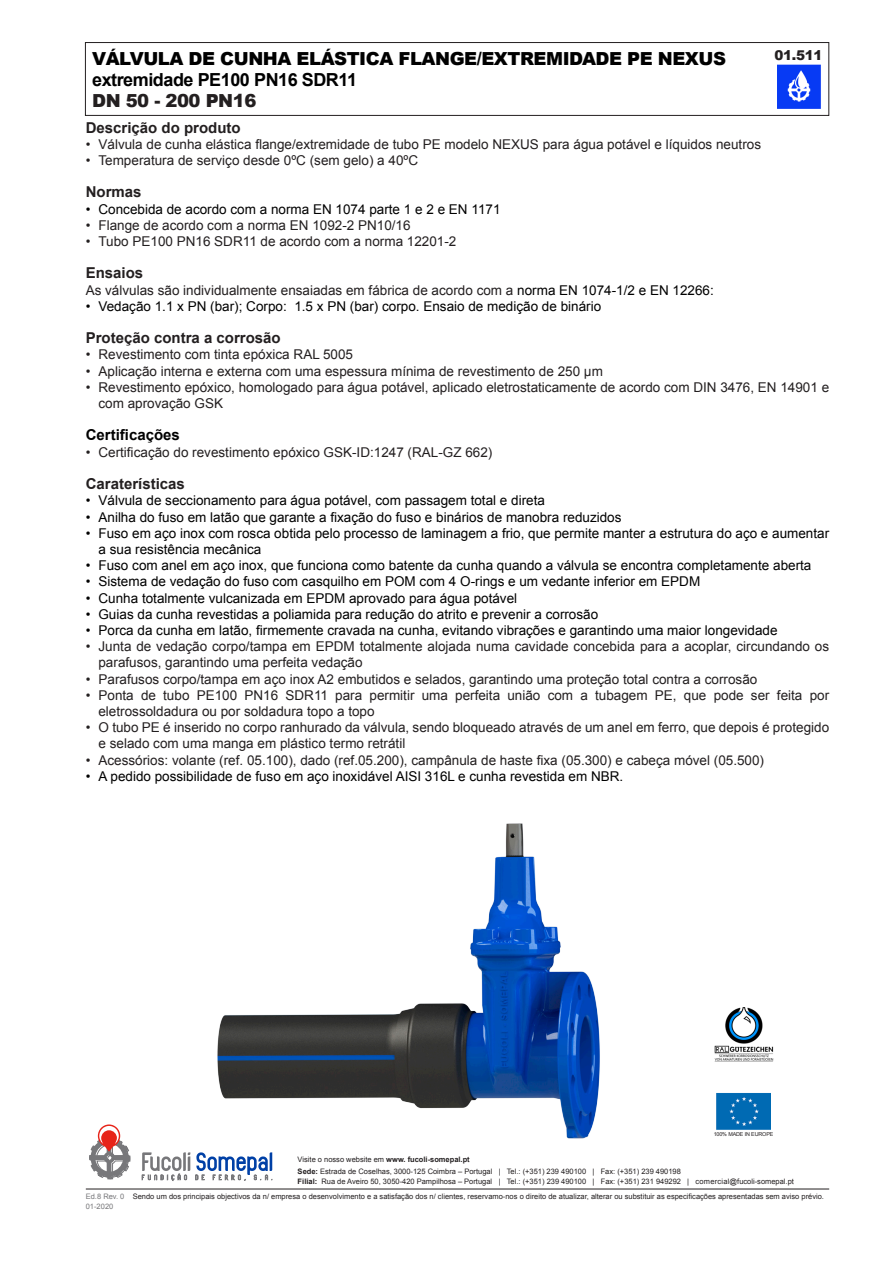
<style>
.page{position:relative;width:893px;height:1263px;background:#fff}
.page>*{position:absolute;margin:0;border:0;box-sizing:border-box;transform-origin:0 0}
.t1{font:900 18px "Arial";letter-spacing:-.025em;color:#000}
.t2{font:700 18px "Arial";letter-spacing:-.025em;color:#000}
.t3{font:900 18px "Arial";letter-spacing:-.025em;color:#231f20}
.títulos{font:700 15px "Arial";color:#231f20}
.títulos-2{font:700 15px "Arial";color:#000}
.títulos-3{font:13.5px/16.2px "Arial";color:#231f20}
.t4{font:13.5px/16.2px "Arial";color:#000}
.t5{font:900 13.5px "Arial";color:#231f20}
.rodapé{font:7.5px "Arial";color:#231f20}
.t6{font:7.5px "Arial";color:#77777a}
.t7{font:5.4px "Arial";letter-spacing:-.025em;color:#231f20}
.s1{color:#000}
.s2{font-weight:700}
.s3{color:#77777a}
</style>
<div class="page">
<div style="left:85px;top:42px;width:744px;height:74px;border:1px solid #231f20"></div>
<img style="left:715px;top:1008px;width:58px;height:54px">
<img style="left:717px;top:1093px;width:53px;height:37px">
<hr style="left:86px;top:1189px;width:743px;height:1px;background:#231f20">
<svg style="left:89px;top:1124px;width:41px;height:55px"></svg>
<svg style="left:142px;top:1152px;width:131px;height:29px"></svg>
<img style="left:777px;top:64px;width:44px;height:44px">
<img style="left:217px;top:823px;width:383px;height:316px">
<p class="t1" style="left:92px;top:45px;width:635px">VÁLVULA DE CUNHA ELÁSTICA FLANGE/EXTREMIDADE PE NEXUS</p>
<p class="t2" style="left:92px;top:67px;width:266px">extremidade PE100 PN16 SDR11</p>
<p class="t3" style="left:92px;top:87px;width:166px">DN 50 - 200 PN16</p>
<p class="t5" style="left:775px;top:45px;width:49px">01.511</p>
<p class="títulos" style="left:86px;top:117px;width:157px">Descrição do produto</p>
<p class="títulos-3" style="left:86px;top:136px;width:677px">• Válvula de cunha elástica flange/extremidade de tubo PE modelo NEXUS para água potável e líquidos neutros</p>
<p class="títulos-3" style="left:86px;top:152px;width:334px">• Temperatura de serviço desde 0ºC (sem gelo) a 40ºC</p>
<p class="títulos" style="left:86px;top:182px;width:57px">Normas</p>
<p class="t4" style="left:86px;top:201px;width:416px">• Concebida de acordo com a norma EN 1074 parte 1 e 2 e EN 1171</p>
<p class="títulos-3" style="left:86px;top:217px;width:326px">• Flange de acordo com a norma EN 1092-2 PN10/16</p>
<p class="títulos-3" style="left:86px;top:233px;width:372px">• Tubo PE100 PN16 SDR11 de acordo com a norma 12201-2</p>
<p class="títulos" style="left:86px;top:263px;width:59px">Ensaios</p>
<p class="títulos-3" style="left:86px;top:282px;width:630px">As válvulas são individualmente ensaiadas em fábrica de acordo com a <span class="s1">norma EN 1074-1/2 e EN 12266:</span></p>
<p class="t4" style="left:86px;top:298px;width:517px">• Vedação 1.1 x PN (bar); Corpo: 1.5 x PN (bar) corpo. Ensaio de medição de binário</p>
<p class="títulos" style="left:86px;top:328px;width:197px">Proteção contra a corrosão</p>
<p class="títulos-3" style="left:86px;top:347px;width:269px">• Revestimento com tinta epóxica RAL 5005</p>
<p class="títulos-3" style="left:86px;top:363px;width:519px">• Aplicação interna e externa com uma espessura mínima de revestimento de 250 μm</p>
<p class="títulos-3" style="left:98px;top:379px;width:732px;text-indent:-13px">• Revestimento epóxico, homologado para água potável, aplicado eletrostaticamente de acordo com DIN 3476, EN 14901 e com aprovação GSK</p>
<p class="títulos-2" style="left:86px;top:425px;width:96px">Certificações</p>
<p class="títulos-3" style="left:86px;top:444px;width:408px">• Certificação do revestimento epóxico GSK-ID:1247 (RAL-GZ 662)</p>
<p class="títulos" style="left:86px;top:474px;width:101px">Caraterísticas</p>
<p class="t4" style="left:86px;top:493px;width:461px">• Válvula de seccionamento para água potável, com passagem total e direta</p>
<p class="t4" style="left:86px;top:509px;width:537px">• Anilha do fuso em latão que garante a fixação do fuso e binários de manobra reduzidos</p>
<p class="t4" style="left:98px;top:525px;width:732px;text-indent:-13px">• Fuso em aço inox com rosca obtida pelo processo de laminagem a frio, que permite manter a estrutura do aço e aumentar a sua resistência mecânica</p>
<p class="t4" style="left:86px;top:557px;width:727px">• Fuso com anel em aço inox, que funciona como batente da cunha quando a válvula se encontra completamente aberta</p>
<p class="t4" style="left:86px;top:574px;width:616px">• Sistema de vedação do fuso com casquilho em POM com 4 O-rings e um vedante inferior em EPDM</p>
<p class="t4" style="left:86px;top:590px;width:433px">• Cunha totalmente vulcanizada em EPDM aprovado para água potável</p>
<p class="t4" style="left:86px;top:606px;width:514px">• Guias da cunha revestidas a poliamida para redução do atrito e prevenir a corrosão</p>
<p class="t4" style="left:86px;top:622px;width:693px">• Porca da cunha em latão, firmemente cravada na cunha, evitando vibrações e garantindo uma maior longevidade</p>
<p class="títulos-3" style="left:98px;top:638px;width:732px;text-indent:-13px">• Junta de vedação corpo/tampa em EPDM totalmente alojada numa cavidade concebida para a acoplar, circundando os parafusos, garantindo uma perfeita vedação</p>
<p class="títulos-3" style="left:86px;top:671px;width:673px">• Parafusos corpo/tampa em aço inox A2 embutidos e selados, garantindo uma proteção total contra a corrosão</p>
<p class="títulos-3" style="left:98px;top:687px;width:732px;text-indent:-13px">• Ponta de tubo PE100 PN16 SDR11 para permitir uma perfeita união com a tubagem PE, que pode ser feita por eletrossoldadura ou por soldadura topo a topo</p>
<p class="títulos-3" style="left:98px;top:719px;width:732px;text-indent:-13px">• O tubo PE é inserido no corpo ranhurado da válvula, sendo bloqueado através de um anel em ferro, que depois é protegido e selado com uma manga em plástico termo retrátil</p>
<p class="títulos-3" style="left:86px;top:752px;width:680px">• Acessórios: volante (ref. 05.100), dado (ref.05.200), campânula de haste fixa (05.300) e cabeça móvel (05.500)</p>
<p class="t4" style="left:86px;top:768px;width:539px">• A pedido possibilidade de fuso em aço inoxidável AISI 316L e cunha revestida em NBR.</p>
<p class="t7" style="left:714px;top:1130px;width:61px">100% MADE IN EUROPE</p>
<p class="rodapé" style="left:298px;top:1154px;width:174px">Visite o nosso website em <span class="s2">www. fucoli-somepal.pt</span></p>
<p class="rodapé" style="left:298px;top:1166px;width:385px"><span class="s2">Sede:</span> Estrada de Coselhas, 3000-125 Coimbra – Portugal | Tel.: (+351) 239 490100 | Fax: (+351) 239 490198</p>
<p class="rodapé" style="left:298px;top:1177px;width:498px"><span class="s2">Filial:</span> Rua de Aveiro 50, 3050-420 Pampilhosa – Portugal | Tel.: (+351) 239 490100 | Fax: (+351) 231 949292 | comercial@fucoli-somepal.pt</p>
<p class="rodapé" style="left:86px;top:1191px;width:740px"><span class="s3">Ed.8 Rev. 0</span> Sendo um dos principais objectivos da n/ empresa o desenvolvimento e a satisfação dos n/ clientes, reservamo-nos o direito de atualizar, alterar ou substituir as especificações apresentadas sem aviso prévio.</p>
<p class="t6" style="left:86px;top:1201px;width:29px">01-2020</p>
</div>
